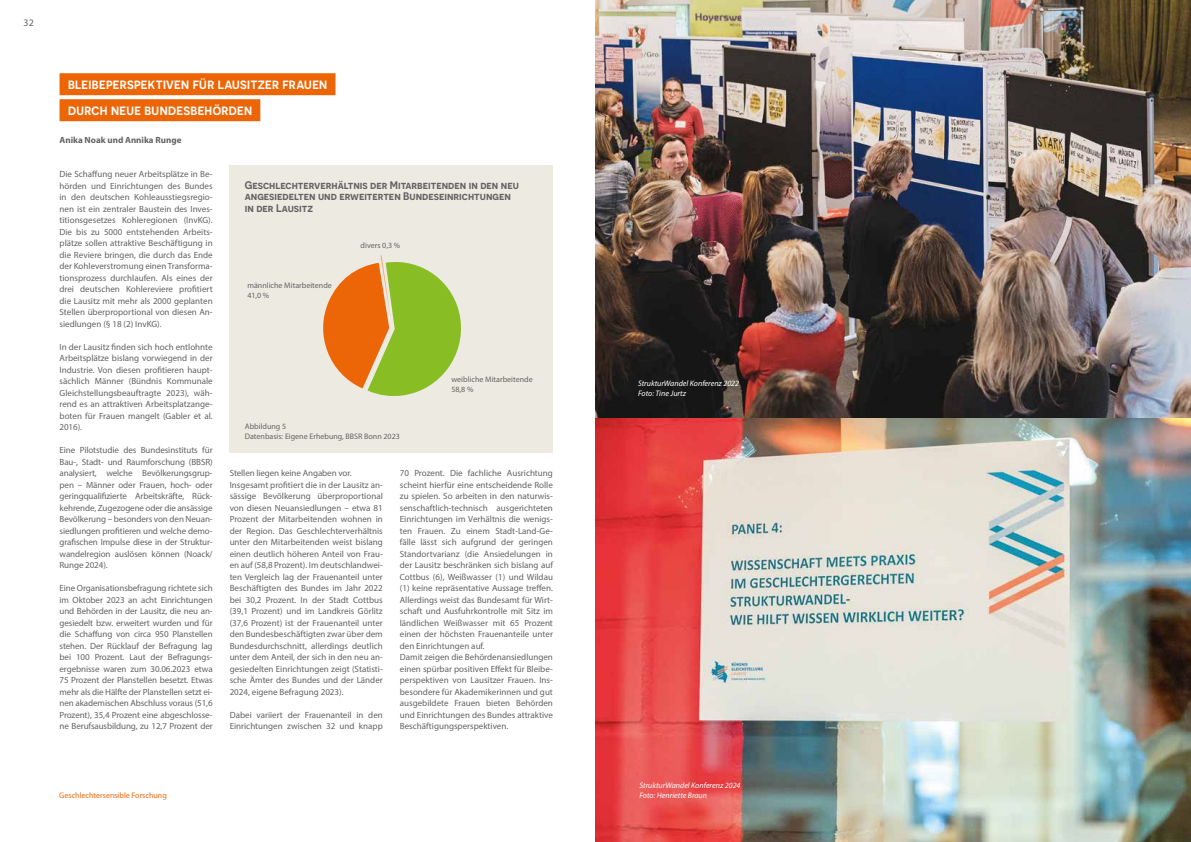
<style>
.page{position:relative;width:1191px;height:842px;background:#fff}
.page>*{position:absolute;margin:0;border:0;box-sizing:border-box;transform-origin:0 0}
.t1{font:600 12px/26px "Novecentosans";letter-spacing:.03em;color:#fff}
.t2{font:600 11px/11.5px "Novecentosans";color:#646363}
.t3{font:10px "Myriad Pro";color:#646363}
.t4{font:9px/11.5px "Myriad Pro";color:#646363;text-align:justify}
.t5{font:700 9px "Myriad Pro";color:#646363}
.t6{font:8px/9.6px "Myriad Pro";color:#646363}
.t7{font:italic 8px/9.5px "Myriad Pro";color:#fff}
.t8{font:8px "Myriad Pro";color:#ec6608}
</style>
<div class="page">
<div style="left:60px;top:73px;width:275px;height:22px;background:#ec6608"></div>
<div style="left:60px;top:99px;width:200px;height:22px;background:#ec6608"></div>
<div style="left:230px;top:166px;width:323px;height:287px;background:#edeae1"></div>
<svg style="left:323px;top:255px;width:138px;height:141px"></svg>
<img style="left:595px;top:0;width:596px;height:842px">
<p class="t3" style="left:24px;top:17px;width:12px">32</p>
<h1 class="t1" style="left:68px;top:71px;width:261px">BLEIBEPERSPEKTIVEN FÜR LAUSITZER FRAUEN<br>DURCH NEUE BUNDESBEHÖRDEN</h1>
<p class="t5" style="left:60px;top:134px;width:123px">Anika Noak und Annika Runge</p>
<p class="t4" style="left:60px;top:168px;width:155px">Die Schaffung neuer Arbeitsplätze in Be&shy;hörden und Einrichtungen des Bundes in den deutschen Kohleausstiegsregio&shy;nen ist ein zentraler Baustein des Inves&shy;titionsgesetzes Kohleregionen (InvKG).<br>Die bis zu 5000 entstehenden Arbeits&shy;plätze sollen attraktive Beschäftigung in die Reviere bringen, die durch das Ende der Kohleverstromung einen Transforma&shy;tionsprozess durchlaufen. Als eines der drei deutschen Kohlereviere profitiert die Lausitz mit mehr als 2000 geplanten Stellen überproportional von diesen An&shy;siedlungen (§ 18 (2) InvKG).</p>
<p class="t4" style="left:60px;top:341px;width:155px">In der Lausitz finden sich hoch entlohnte Arbeitsplätze bislang vorwiegend in der Industrie. Von diesen profitieren haupt&shy;sächlich Männer (Bündnis Kommunale Gleichstellungsbeauftragte 2023), wäh&shy;rend es an attraktiven Arbeitsplatzange&shy;boten für Frauen mangelt (Gabler et al.<br>2016).</p>
<p class="t4" style="left:60px;top:444px;width:155px">Eine Pilotstudie des Bundesinstituts für Bau-, Stadt- und Raumforschung (BBSR) analysiert, welche Bevölkerungsgrup&shy;pen – Männer oder Frauen, hoch- oder geringqualifizierte Arbeitskräfte, Rück&shy;kehrende, Zugezogene oder die ansässige Bevölkerung – besonders von den Neuan&shy;siedlungen profitieren und welche demo&shy;grafischen Impulse diese in der Struktur&shy;wandelregion auslösen können (Noack/ Runge 2024).</p>
<p class="t4" style="left:60px;top:582px;width:155px">Eine Organisationsbefragung richtete sich im Oktober 2023 an acht Einrichtungen und Behörden in der Lausitz, die neu an&shy;gesiedelt bzw. erweitert wurden und für die Schaffung von circa 950 Planstellen stehen. Der Rücklauf der Befragung lag bei 100 Prozent. Laut der Befragungs&shy;ergebnisse waren zum 30.06.2023 etwa 75 Prozent der Planstellen besetzt. Etwas mehr als die Hälfte der Planstellen setzt ei&shy;nen akademischen Abschluss voraus (51,6<br>Prozent), 35,4 Prozent eine abgeschlosse&shy;ne Berufsausbildung, zu 12,7 Prozent der</p>
<p class="t2" style="left:245px;top:179px;width:276px">Geschlechterverhältnis der Mitarbeitenden in den neu angesiedelten und erweiterten Bundeseinrichtungen in der Lausitz</p>
<p class="t6" style="left:247px;top:280px;width:86px">männliche Mitarbeitende<br>41,0 %</p>
<p class="t6" style="left:360px;top:240px;width:41px">divers 0,3 %</p>
<p class="t6" style="left:245px;top:422px;width:157px">Abbildung 5<br>Datenbasis: Eigene Erhebung, BBSR Bonn 2023</p>
<p class="t6" style="left:451px;top:374px;width:83px">weibliche Mitarbeitende<br>58,8 %</p>
<p class="t4" style="left:230px;top:467px;width:155px;text-align:left">Stellen liegen keine Angaben vor.<br>Insgesamt profitiert die in der Lausitz an&shy;sässige Bevölkerung überproportional von diesen Neuansiedlungen – etwa 81<br>Prozent der Mitarbeitenden wohnen in der Region. Das Geschlechterverhältnis unter den Mitarbeitenden weist bislang einen deutlich höheren Anteil von Frau&shy;en auf (58,8 Prozent). Im deutschlandwei&shy;ten Vergleich lag der Frauenanteil unter Beschäftigten des Bundes im Jahr 2022 bei 30,2 Prozent. In der Stadt Cottbus (39,1 Prozent) und im Landkreis Görlitz (37,6 Prozent) ist der Frauenanteil unter den Bundesbeschäftigten zwar über dem Bundesdurchschnitt, allerdings deutlich unter dem Anteil, der sich in den neu an&shy;gesiedelten Einrichtungen zeigt (Statisti&shy;sche Ämter des Bundes und der Länder 2024, eigene Befragung 2023).</p>
<p class="t4" style="left:230px;top:709px;width:155px">Dabei variiert der Frauenanteil in den<br>Einrichtungen zwischen 32 und knapp</p>
<p class="t4" style="left:400px;top:467px;width:155px;text-align:left">70 Prozent. Die fachliche Ausrichtung scheint hierfür eine entscheidende Rolle zu spielen. So arbeiten in den naturwis&shy;senschaftlich-technisch ausgerichteten Einrichtungen im Verhältnis die wenigs&shy;ten Frauen. Zu einem Stadt-Land-Ge&shy;fälle lässt sich aufgrund der geringen Standortvarianz (die Ansiedelungen in der Lausitz beschränken sich bislang auf Cottbus (6), Weißwasser (1) und Wildau (1) keine repräsentative Aussage treffen.<br>Allerdings weist das Bundesamt für Wirt&shy;schaft und Ausfuhrkontrolle mit Sitz im ländlichen Weißwasser mit 65 Prozent einen der höchsten Frauenanteile unter den Einrichtungen auf.<br>Damit zeigen die Behördenansiedlungen einen spürbar positiven Effekt für Bleibe&shy;perspektiven von Lausitzer Frauen. Ins&shy;besondere für Akademikerinnen und gut ausgebildete Frauen bieten Behörden und Einrichtungen des Bundes attraktive Beschäftigungsperspektiven.</p>
<p class="t8" style="left:59px;top:791px;width:109px">Geschlechtersensible Forschung</p>
<p class="t7" style="left:638px;top:379px;width:101px">StrukturWandel Konferenz 2022<br>Foto: Tine Jurtz</p>
<p class="t7" style="left:639px;top:781px;width:103px">StrukturWandel Konferenz 2024<br>Foto: Henriette Braun</p>
</div>
